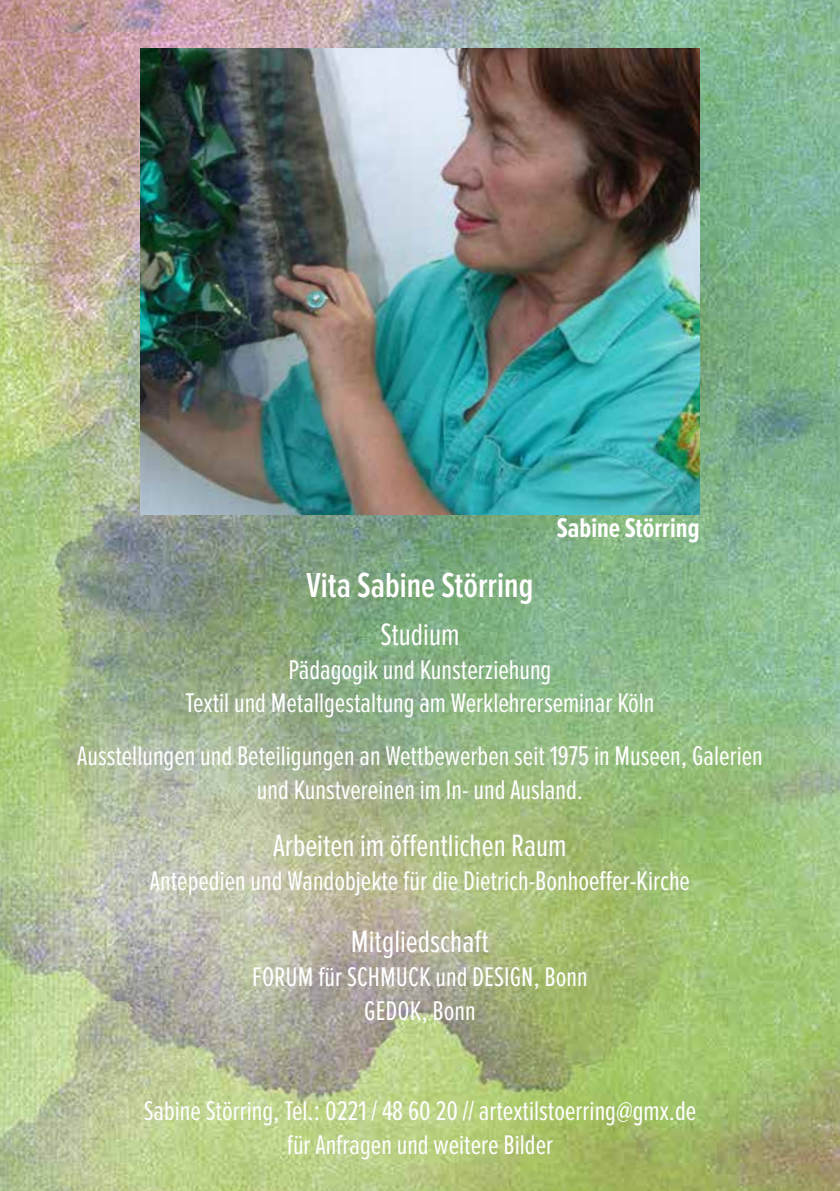
<style>
.page{position:relative;width:840px;height:1191px;background:#fff}
.page>*{position:absolute;margin:0;border:0;box-sizing:border-box;transform-origin:0 0}
.t1{font:600 36px "Proxima Nova Ex Cn";color:#fff}
.t2{font:32px "Proxima Nova Ex Cn";color:#fff}
.t3{font:28px/33.6px "Proxima Nova Ex Cn";color:#fff;text-align:center}
.t4{font:700 28px "Proxima Nova Ex Cn";color:#fff}
</style>
<div class="page">
<img style="left:0;top:0;width:839px;height:1191px">
<img style="left:140px;top:48px;width:559px;height:466px">
<p class="t4" style="left:556px;top:512px;width:144px">Sabine Störring</p>
<p class="t1" style="left:306px;top:565px;width:228px">Vita Sabine Störring</p>
<p class="t2" style="left:380px;top:616px;width:81px">Studium</p>
<p class="t3" style="left:185px;top:653px;width:470px">Pädagogik und Kunsterziehung<br>Textil und Metallgestaltung am Werklehrerseminar Köln</p>
<p class="t3" style="left:77px;top:739px;width:686px">Ausstellungen und Beteiligungen an Wettbewerben seit 1975 in Museen, Galerien und Kunstvereinen im In- und Ausland.</p>
<p class="t2" style="left:273px;top:828px;width:295px">Arbeiten im öffentlichen Raum</p>
<p class="t3" style="left:150px;top:864px;width:541px">Antepedien und Wandobjekte für die Dietrich-Bonhoeffer-Kirche</p>
<p class="t2" style="left:351px;top:924px;width:139px">Mitgliedschaft</p>
<p class="t3" style="left:252px;top:960px;width:337px">FORUM für SCHMUCK und DESIGN, Bonn<br>GEDOK, Bonn</p>
<p class="t3" style="left:144px;top:1095px;width:553px">Sabine Störring, Tel.: 0221 / 48 60 20 // artextilstoerring@gmx.de für Anfragen und weitere Bilder</p>
</div>
